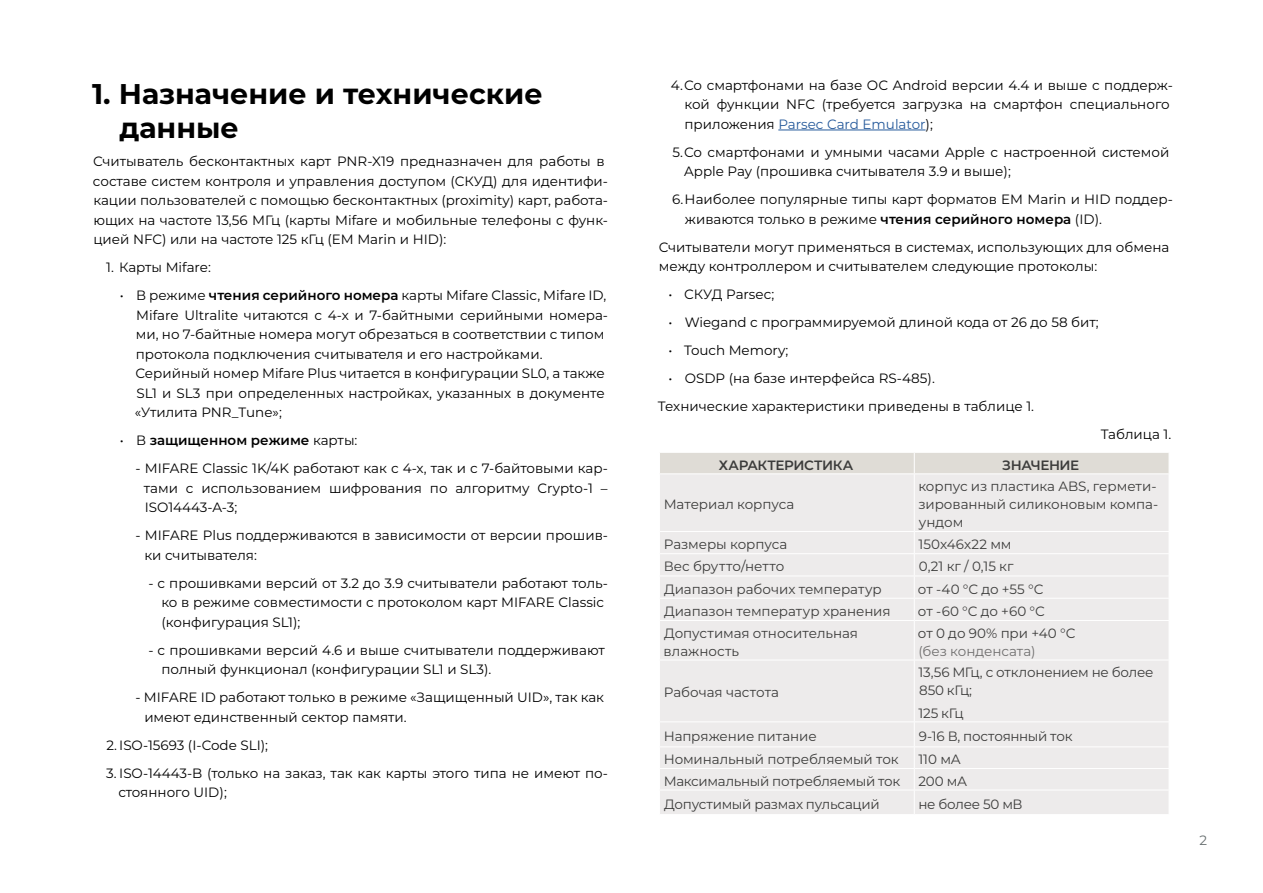
<style>
.page{position:relative;width:1263px;height:893px;background:#fff}
.page>*{position:absolute;margin:0;border:0;box-sizing:border-box;transform-origin:0 0}
.t1{font:700 28.5px/34.2px "Montserrat";color:#000}
.t2{font:13.5px/19.5px "Montserrat";color:#000}
.t3{font:13.5px/18px "Montserrat";letter-spacing:-.005em;color:#3c3c3b}
.t4{font:600 13.5px "Montserrat";color:#000}
.t5{font:600 13.5px "Montserrat";letter-spacing:-.03em;color:#3c3c3b}
.t6{font:13.5px "Montserrat";letter-spacing:-.005em;color:#706f6f}
.t7{font:13.5px "Montserrat";color:#676e6f}
.s1{font-weight:600}
.s2{font-weight:400}
.s3{color:#265a9b}
</style>
<div class="page">
<hr style="left:778px;top:130px;width:147px;height:1px;background:#265a9b">
<div style="left:660px;top:474px;width:509px;height:340px;background:#edebeb"></div>
<div style="left:660px;top:453px;width:509px;height:20px;background:#dfdcd6"></div>
<hr style="left:914px;top:474px;width:1px;height:57px;background:#fff">
<hr style="left:659px;top:531px;width:255px;height:1px;background:#fff">
<hr style="left:914px;top:531px;width:255px;height:1px;background:#fff">
<hr style="left:659px;top:553px;width:255px;height:1px;background:#fff">
<hr style="left:914px;top:553px;width:255px;height:1px;background:#fff">
<hr style="left:659px;top:576px;width:255px;height:1px;background:#fff">
<hr style="left:914px;top:576px;width:255px;height:1px;background:#fff">
<hr style="left:659px;top:598px;width:255px;height:1px;background:#fff">
<hr style="left:914px;top:598px;width:255px;height:1px;background:#fff">
<svg style="left:914px;top:532px;width:1px;height:88px"></svg>
<hr style="left:659px;top:620px;width:255px;height:1px;background:#fff">
<hr style="left:914px;top:620px;width:255px;height:1px;background:#fff">
<hr style="left:914px;top:621px;width:1px;height:39px;background:#fff">
<hr style="left:659px;top:660px;width:255px;height:1px;background:#fff">
<hr style="left:914px;top:660px;width:255px;height:1px;background:#fff">
<hr style="left:914px;top:660px;width:1px;height:61px;background:#fff">
<hr style="left:659px;top:721px;width:255px;height:1px;background:#fff">
<hr style="left:914px;top:721px;width:255px;height:1px;background:#fff">
<hr style="left:659px;top:746px;width:255px;height:1px;background:#fff">
<hr style="left:914px;top:746px;width:255px;height:1px;background:#fff">
<hr style="left:659px;top:768px;width:255px;height:1px;background:#fff">
<hr style="left:914px;top:768px;width:255px;height:1px;background:#fff">
<hr style="left:659px;top:790px;width:255px;height:1px;background:#fff">
<hr style="left:914px;top:790px;width:255px;height:1px;background:#fff">
<svg style="left:914px;top:722px;width:1px;height:92px"></svg>
<h1 class="t1" style="left:119px;top:79px;width:425px;text-indent:-27px">1. Назначение и технические данные</h1>
<p class="t2" style="left:93px;top:152px;width:517px">Считыватель бесконтактных карт PNR-X19 предназначен для работы в составе систем контроля и управления доступом (СКУД) для идентифи&shy;кации пользователей с помощью бесконтактных (proximity) карт, работа&shy;ющих на частоте 13,56 МГц (карты Mifare и мобильные телефоны с функ&shy;цией NFC) или на частоте 125 кГц (EM Marin и HID):</p>
<p class="t2" style="left:106px;top:258px;width:106px">1. Карты Mifare:</p>
<p class="t2" style="left:135px;top:286px;width:475px;text-indent:-15px">• В режиме <span class="s1">чтения серийного номера</span> карты Mifare Classic, Mifare ID, Mifare Ultralite читаются с 4-х и 7-байтными серийными номера&shy;ми, но 7-байтные номера могут обрезаться в соответствии с типом протокола подключения считывателя и его настройками.<br>Серийный номер Mifare Plus читается в конфигурации SL0, а также SL1 и SL3 при определенных настройках, указанных в документе «Утилита PNR_Tune»;</p>
<p class="t4" style="left:120px;top:433px;width:239px"><span class="s2">• В</span> защищенном режиме <span class="s2">карты:</span></p>
<p class="t2" style="left:144px;top:459px;width:466px;text-align:justify;text-indent:-8px">- MIFARE Classic 1K/4K работают как с 4-х, так и с 7-байтовыми кар&shy;тами с использованием шифрования по алгоритму Crypto-1 – ISO14443-A-3;</p>
<p class="t2" style="left:144px;top:526px;width:465px;text-indent:-9px">- MIFARE Plus поддерживаются в зависимости от версии прошив&shy;ки считывателя:</p>
<p class="t2" style="left:161px;top:574px;width:448px;text-indent:-13px">- с прошивками версий от 3.2 до 3.9 считыватели работают толь&shy;ко в режиме совместимости с протоколом карт MIFARE Classic (конфигурация SL1);</p>
<p class="t2" style="left:161px;top:641px;width:445px;text-indent:-13px">- с прошивками версий 4.6 и выше считыватели поддерживают полный функционал (конфигурации SL1 и SL3).</p>
<p class="t2" style="left:144px;top:688px;width:461px;text-indent:-9px">- MIFARE ID работают только в режиме «Защищенный UID», так как имеют единственный сектор памяти.</p>
<p class="t2" style="left:106px;top:736px;width:163px">2. ISO-15693 (I-Code SLI);</p>
<p class="t2" style="left:118px;top:764px;width:491px;text-indent:-12px">3. ISO-14443-B (только на заказ, так как карты этого типа не имеют по&shy;стоянного UID);</p>
<p class="t2" style="left:684px;top:76px;width:490px;text-indent:-13px">4. Со смартфонами на базе ОС Android версии 4.4 и выше с поддерж&shy;кой функции NFC (требуется загрузка на смартфон специального приложения <span class="s3">Parsec Card Emulator</span>);</p>
<p class="t2" style="left:684px;top:143px;width:487px;text-indent:-12px">5. Со смартфонами и умными часами Apple с настроенной системой<br>Apple Pay (прошивка считывателя 3.9 и выше);</p>
<p class="t2" style="left:685px;top:190px;width:489px;text-indent:-13px">6. Наиболее популярные типы карт форматов EM Marin и HID поддер&shy;живаются только в режиме <span class="s1">чтения серийного номера</span> (ID).</p>
<p class="t2" style="left:659px;top:237px;width:512px">Считыватели могут применяться в системах, использующих для обмена между контроллером и считывателем следующие протоколы:</p>
<p class="t2" style="left:668px;top:285px;width:107px">• СКУД Parsec;</p>
<p class="t2" style="left:668px;top:313px;width:431px">• Wiegand с программируемой длиной кода от 26 до 58 бит;</p>
<p class="t2" style="left:668px;top:341px;width:121px">• Touch Memory;</p>
<p class="t2" style="left:658px;top:365px;width:378px;line-height:28px;text-indent:11px">• OSDP (на базе интерфейса RS-485).<br>Технические характеристики приведены в таблице 1.</p>
<p class="t2" style="left:1101px;top:425px;width:72px">Таблица 1.</p>
<p class="t5" style="left:719px;top:458px;width:136px">ХАРАКТЕРИСТИКА</p>
<p class="t5" style="left:1002px;top:458px;width:78px">ЗНАЧЕНИЕ</p>
<p class="t3" style="left:664px;top:496px;width:132px">Материал корпуса</p>
<p class="t3" style="left:918px;top:478px;width:242px">корпус из пластика ABS, гермети&shy;зированный силиконовым компа&shy;ундом</p>
<p class="t3" style="left:664px;top:536px;width:125px">Размеры корпуса</p>
<p class="t3" style="left:918px;top:536px;width:95px">150x46х22 мм</p>
<p class="t3" style="left:664px;top:558px;width:122px">Вес брутто/нетто</p>
<p class="t3" style="left:919px;top:558px;width:96px">0,21 кг / 0,15 кг</p>
<p class="t3" style="left:664px;top:580px;width:219px">Диапазон рабочих температур</p>
<p class="t3" style="left:918px;top:580px;width:127px">от -40 °С до +55 °С</p>
<p class="t3" style="left:664px;top:602px;width:228px">Диапазон температур хранения</p>
<p class="t3" style="left:918px;top:602px;width:128px">от -60 °С до +60 °С</p>
<p class="t3" style="left:663px;top:624px;width:196px">Допустимая относительная влажность</p>
<p class="t3" style="left:918px;top:624px;width:159px">от 0 до 90% при +40 °С</p>
<p class="t6" style="left:918px;top:644px;width:118px">(без конденсата)</p>
<p class="t3" style="left:664px;top:684px;width:117px">Рабочая частота</p>
<p class="t3" style="left:918px;top:664px;width:237px">13,56 МГц, с отклонением не более<br>850 кГц;</p>
<p class="t3" style="left:918px;top:704px;width:47px">125 кГц</p>
<p class="t3" style="left:664px;top:727px;width:155px">Напряжение питание</p>
<p class="t3" style="left:919px;top:727px;width:155px">9-16 В, постоянный ток</p>
<p class="t3" style="left:664px;top:751px;width:237px">Номинальный потребляемый ток</p>
<p class="t3" style="left:918px;top:751px;width:44px">110 мА</p>
<p class="t3" style="left:664px;top:772px;width:238px">Максимальный потребляемый ток</p>
<p class="t3" style="left:918px;top:772px;width:50px">200 мА</p>
<p class="t3" style="left:664px;top:795px;width:217px">Допустимый размах пульсаций</p>
<p class="t3" style="left:918px;top:795px;width:106px">не более 50 мВ</p>
<p class="t7" style="left:1199px;top:834px;width:9px">2</p>
</div>
